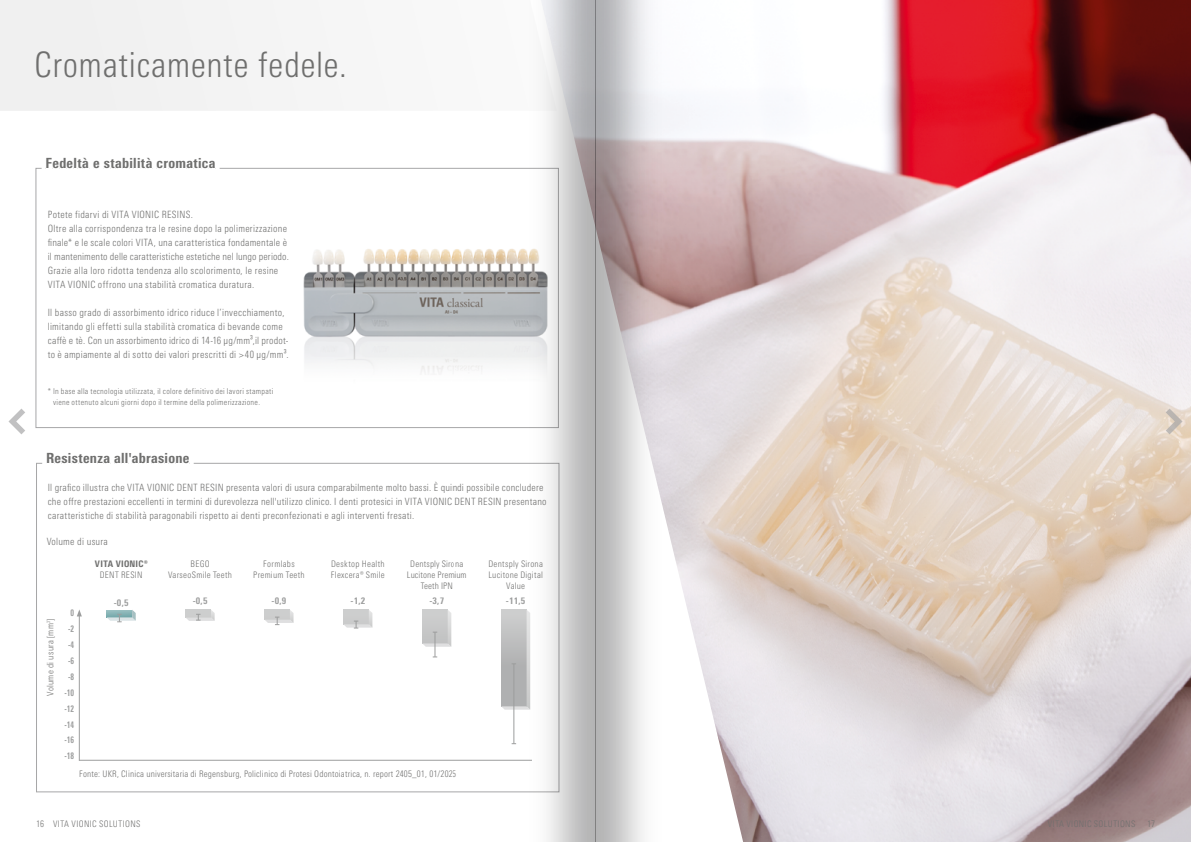
<style>
.page{position:relative;width:1191px;height:842px;background:#fff}
.page>*{position:absolute;margin:0;border:0;box-sizing:border-box;transform-origin:0 0}
._01_Main_Headline_Univers_Condensed_35pt{font:300 condensed 35px "Univers Next Pro";letter-spacing:.015em;color:#6f6f6e}
.Headline_Kästen_14pt_weiß_hinterlegt{font:800 condensed 14px "Univers Next Pro";letter-spacing:.02em;color:#6f6f6e}
.Fließtext_10pt{font:300 condensed 10px/14px "Univers Next Pro";letter-spacing:.025em;color:#6f6f6e}
.Fließtext_10pt-2{font:300 condensed 9px/11px "Univers Next Pro";letter-spacing:.025em;color:#6f6f6e;text-align:center}
.t1{font:800 condensed 9px "Univers Next Pro";color:#9c9d9d}
.t2{font:800 condensed 9px "Univers Next Pro";color:#9c9d9d;scale:.8 1}
.t3{font:800 condensed 9px "Univers Next Pro";letter-spacing:.025em;color:#6f6f6e}
._03_Kleine_Headline_12pt{font:300 condensed 9px "Univers Next Pro";color:#6f6f6e}
.Info_klein_8Pt{font:300 condensed 8px/11px "Univers Next Pro";letter-spacing:.035em;color:#6f6f6e}
</style>
<div class="page">
<img style="left:737px;top:0;width:454px;height:842px">
<div style="left:0;top:0;width:299px;height:111px;background:#f2f2f2"></div>
<img style="left:303px;top:249px;width:151px;height:124px">
<svg style="left:107px;top:610px;width:29px;height:12px"></svg>
<svg style="left:422px;top:610px;width:29px;height:47px"></svg>
<hr style="left:79px;top:615px;width:1px;height:146px;background:#9c9d9d">
<svg style="left:77px;top:609px;width:5px;height:7px"></svg>
<hr style="left:79px;top:760px;width:453px;height:1px;background:#9c9d9d">
<svg style="left:186px;top:610px;width:29px;height:11px"></svg>
<svg style="left:264px;top:610px;width:29px;height:15px"></svg>
<svg style="left:343px;top:610px;width:29px;height:18px"></svg>
<img style="left:454px;top:0;width:283px;height:842px">
<svg style="left:1165px;top:409px;width:17px;height:25px"></svg>
<svg style="left:9px;top:409px;width:16px;height:25px"></svg>
<p class="_01_Main_Headline_Univers_Condensed_35pt" style="left:34px;top:45px;width:314px">Cromaticamente fedele.</p>
<p class="Headline_Kästen_14pt_weiß_hinterlegt" style="left:45px;top:155px;width:171px">Fedeltà e stabilità cromatica</p>
<p class="Fließtext_10pt" style="left:48px;top:207px;width:243px">Potete fidarvi di VITA VIONIC RESINS.<br>Oltre alla corrispondenza tra le resine dopo la polimerizzazione finale* e le scale colori VITA, una caratteristica fondamentale è il mantenimento delle caratteristiche estetiche nel lungo periodo.<br>Grazie alla loro ridotta tendenza allo scolorimento, le resine VITA VIONIC offrono una stabilità cromatica duratura.</p>
<p class="Fließtext_10pt" style="left:48px;top:305px;width:242px">Il basso grado di assorbimento idrico riduce l’invecchiamento, limitando gli effetti sulla stabilità cromatica di bevande come caffè e tè. Con un assorbimento idrico di 14-16 μg/mm³,il prodot&shy;to è ampiamente al di sotto dei valori prescritti di &gt;40 μg/mm³.</p>
<p class="Info_klein_8Pt" style="left:53px;top:386px;width:222px;text-indent:-5px">* In base alla tecnologia utilizzata, il colore definitivo dei lavori stampati viene ottenuto alcuni giorni dopo il termine della polimerizzazione.</p>
<p class="Headline_Kästen_14pt_weiß_hinterlegt" style="left:46px;top:450px;width:145px">Resistenza all'abrasione</p>
<p class="Fließtext_10pt" style="left:48px;top:480px;width:500px">Il grafico illustra che VITA VIONIC DENT RESIN presenta valori di usura comparabilmente molto bassi. È quindi possibile concludere che offre prestazioni eccellenti in termini di durevolezza nell'utilizzo clinico. I denti protesici in VITA VIONIC DENT RESIN presentano caratteristiche di stabilità paragonabili rispetto ai denti preconfezionati e agli interventi fresati.</p>
<p class="Fließtext_10pt-2" style="left:488px;top:559px;width:56px">Dentsply Sirona</p>
<p class="Fließtext_10pt-2" style="left:488px;top:570px;width:56px">Lucitone Digital<br>Value</p>
<p class="Fließtext_10pt" style="left:47px;top:534px;width:63px">Volume di usura</p>
<p class="t3" style="left:95px;top:559px;width:54px">VITA VIONIC®</p>
<p class="Fließtext_10pt-2" style="left:100px;top:569px;width:44px">DENT RESIN</p>
<p class="Fließtext_10pt-2" style="left:190px;top:559px;width:21px">BEGO</p>
<p class="Fließtext_10pt-2" style="left:168px;top:570px;width:66px">VarseoSmile Teeth</p>
<p class="Fließtext_10pt-2" style="left:410px;top:559px;width:54px">Dentsply Sirona</p>
<p class="Fließtext_10pt-2" style="left:407px;top:570px;width:61px">Lucitone Premium<br>Teeth IPN</p>
<p class="Fließtext_10pt-2" style="left:263px;top:559px;width:33px">Formlabs</p>
<p class="Fließtext_10pt-2" style="left:253px;top:570px;width:53px">Premium Teeth</p>
<p class="Fließtext_10pt-2" style="left:331px;top:559px;width:55px">Desktop Health</p>
<p class="Fließtext_10pt-2" style="left:331px;top:570px;width:55px">Flexcera® Smile</p>
<p class="Fließtext_10pt-2" style="left:45px;top:696px;width:79px;rotate:-90deg">Volume di usura [mm<sup>3</sup>]</p>
<p class="t2" style="left:71px;top:608px;width:6px">0</p>
<p class="t2" style="left:68px;top:624px;width:9px">-2</p>
<p class="t2" style="left:68px;top:639px;width:9px">-4</p>
<p class="t2" style="left:68px;top:655px;width:9px">-6</p>
<p class="t2" style="left:68px;top:671px;width:9px">-8</p>
<p class="t2" style="left:65px;top:687px;width:14px">-10</p>
<p class="t2" style="left:65px;top:703px;width:14px">-12</p>
<p class="t2" style="left:65px;top:719px;width:14px">-14</p>
<p class="t2" style="left:65px;top:735px;width:14px">-16</p>
<p class="t2" style="left:65px;top:751px;width:14px">-18</p>
<p class="t1" style="left:114px;top:597px;width:16px">-0,5</p>
<p class="t1" style="left:193px;top:596px;width:16px">-0,5</p>
<p class="t1" style="left:271px;top:596px;width:16px">-0,9</p>
<p class="t1" style="left:350px;top:596px;width:16px">-1,2</p>
<p class="t1" style="left:429px;top:596px;width:16px">-3,7</p>
<p class="t1" style="left:506px;top:596px;width:21px">-11,5</p>
<p class="Fließtext_10pt-2" style="left:79px;top:768px;width:379px">Fonte: UKR, Clinica universitaria di Regensburg, Policlinico di Protesi Odontoiatrica, n. report 2405_01, 01/2025</p>
<p class="Fließtext_10pt-2" style="left:36px;top:818px;width:106px">16 VITA VIONIC SOLUTIONS</p>
<p class="_03_Kleine_Headline_12pt" style="left:1147px;top:819px;width:9px">17</p>
</div>
